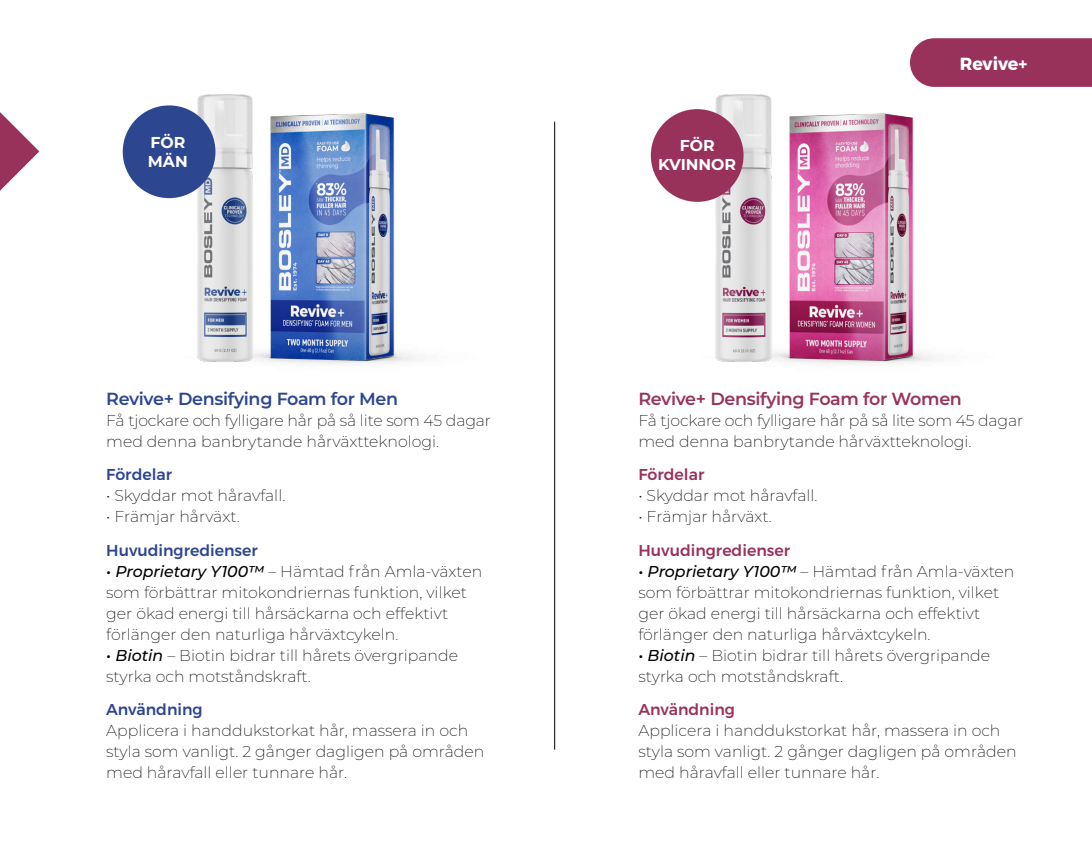
<style>
.page{position:relative;width:1092px;height:844px;background:#fff}
.page>*{position:absolute;margin:0;border:0;box-sizing:border-box;transform-origin:0 0}
.t1{font:600 17.5px "Montserrat";letter-spacing:-.02em;color:#98325b}
.t2{font:600 17.5px "Montserrat";letter-spacing:-.02em;color:#2d4690}
.t3{font:700 17.5px "Montserrat";color:#fff}
.t4{font:200 15.75px/21px "Montserrat";color:#000}
.t5{font:500 15.75px "Montserrat";color:#2d4690}
.t6{font:500 15.75px "Montserrat";color:#98325b}
.t7{font:100 15.75px/18.9px "Montserrat";color:#fff}
.s1{font-weight:500;font-style:italic}
</style>
<div class="page">
<div style="left:910px;top:38px;width:181px;height:49px;background:#98325b"></div>
<img style="left:786px;top:63px;width:213px;height:301px">
<img style="left:176px;top:113px;width:241px;height:251px">
<img style="left:182px;top:94px;width:85px;height:270px">
<img style="left:703px;top:94px;width:83px;height:268px">
<hr style="left:554px;top:122px;width:1px;height:627px;background:#000">
<div style="left:123px;top:105px;width:92px;height:93px;background:#2d4690;border-radius:50%"></div>
<div style="left:650px;top:109px;width:93px;height:93px;background:#98325b;border-radius:50%"></div>
<svg style="left:0;top:112px;width:39px;height:79px"></svg>
<p class="t7" style="left:148px;top:133px;width:41px">FÖR<br>MÄN</p>
<p class="t7" style="left:658px;top:135px;width:80px;text-align:center">FÖR<br>KVINNOR</p>
<p class="t3" style="left:959px;top:53px;width:69px">Revive+</p>
<p class="t2" style="left:106px;top:386px;width:293px">Revive+ Densifying Foam for Men</p>
<p class="t4" style="left:106px;top:409px;width:386px">Få tjockare och fylligare hår på så lite som 45 dagar med denna banbrytande hårväxtteknologi.</p>
<p class="t5" style="left:106px;top:465px;width:67px">Fördelar</p>
<p class="t4" style="left:106px;top:484px;width:181px">• Skyddar mot håravfall.</p>
<p class="t4" style="left:106px;top:505px;width:135px">• Främjar hårväxt.</p>
<p class="t5" style="left:106px;top:540px;width:153px">Huvudingredienser</p>
<p class="t4" style="left:106px;top:560px;width:377px"><span class="s1">• Proprietary Y100™</span> – Hämtad från Amla-växten som förbättrar mitokondriernas funktion, vilket ger ökad energi till hårsäckarna och effektivt förlänger den naturliga hårväxtcykeln.</p>
<p class="t4" style="left:106px;top:644px;width:353px"><span class="s1">• Biotin</span> – Biotin bidrar till hårets övergripande styrka och motståndskraft.</p>
<p class="t5" style="left:106px;top:699px;width:98px">Användning</p>
<p class="t4" style="left:106px;top:719px;width:379px">Applicera i handdukstorkat hår, massera in och styla som vanligt. 2 gånger dagligen på områden med håravfall eller tunnare hår.</p>
<p class="t1" style="left:638px;top:386px;width:325px">Revive+ Densifying Foam for Women</p>
<p class="t4" style="left:638px;top:409px;width:386px">Få tjockare och fylligare hår på så lite som 45 dagar med denna banbrytande hårväxtteknologi.</p>
<p class="t6" style="left:638px;top:465px;width:67px">Fördelar</p>
<p class="t4" style="left:638px;top:484px;width:181px">• Skyddar mot håravfall.</p>
<p class="t4" style="left:638px;top:505px;width:135px">• Främjar hårväxt.</p>
<p class="t6" style="left:638px;top:540px;width:153px">Huvudingredienser</p>
<p class="t4" style="left:638px;top:560px;width:377px"><span class="s1">• Proprietary Y100™</span> – Hämtad från Amla-växten som förbättrar mitokondriernas funktion, vilket ger ökad energi till hårsäckarna och effektivt förlänger den naturliga hårväxtcykeln.</p>
<p class="t4" style="left:638px;top:644px;width:353px"><span class="s1">• Biotin</span> – Biotin bidrar till hårets övergripande styrka och motståndskraft.</p>
<p class="t6" style="left:638px;top:699px;width:98px">Användning</p>
<p class="t4" style="left:638px;top:719px;width:379px">Applicera i handdukstorkat hår, massera in och styla som vanligt. 2 gånger dagligen på områden med håravfall eller tunnare hår.</p>
</div>
